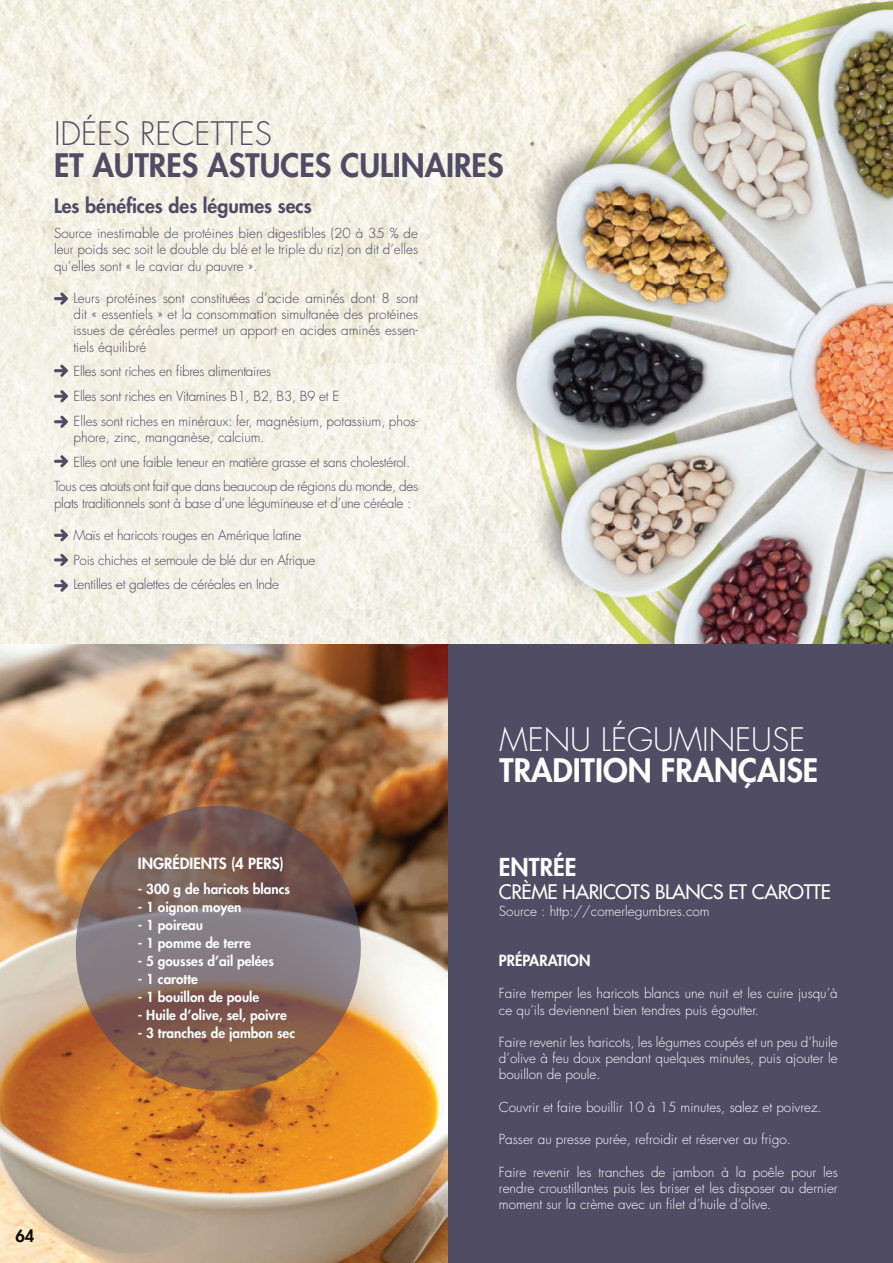
<style>
.page{position:relative;width:893px;height:1263px;background:#fff}
.page>*{position:absolute;margin:0;border:0;box-sizing:border-box;transform-origin:0 0}
.t1{font:800 31.5px "Futura Std";color:#504c64}
.t2{font:800 31.5px "Futura Std";color:#fff}
.t3{font:300 31.5px "Futura Std";color:#fff}
.t4{font:300 31.5px "Futura Std";color:#504c64}
.t5{font:800 24px "Futura Std";color:#fff}
.t6{font:500 19.5px "Futura Std";letter-spacing:-.02em;color:#fff}
.t7{font:800 19.5px "Futura Std";color:#4f4b64}
.t8{font:800 16.5px "Futura Std";color:#110a0c}
.t9{font:800 15px "Futura Std";color:#fff}
.t10{font:300 13.5px/16.2px "Futura Std";letter-spacing:-.02em;color:#46445a;text-align:justify}
.t11{font:300 13.5px/16.2px "Futura Std";color:#fff;text-align:justify}
.t12{font:800 13.5px "Futura Std";color:#fff}
.t13{font:300 13.5px "Futura Std";color:#46445a}
</style>
<div class="page">
<img style="left:0;top:0;width:893px;height:644px">
<svg style="left:54px;top:292px;width:14px;height:13px"></svg>
<svg style="left:54px;top:364px;width:14px;height:13px"></svg>
<svg style="left:54px;top:390px;width:14px;height:12px"></svg>
<svg style="left:54px;top:415px;width:14px;height:13px"></svg>
<svg style="left:54px;top:455px;width:14px;height:12px"></svg>
<svg style="left:54px;top:529px;width:14px;height:12px"></svg>
<svg style="left:54px;top:554px;width:14px;height:12px"></svg>
<svg style="left:54px;top:579px;width:14px;height:13px"></svg>
<div style="left:0;top:644px;width:893px;height:619px;background:#504c64"></div>
<img style="left:0;top:644px;width:447px;height:619px">
<svg style="left:77px;top:806px;width:283px;height:284px;background:#7e6661"></svg>
<hr style="left:892px;top:641px;width:1px;height:622px;background:#504c64">
<h1 class="t4" style="left:54px;top:114px;width:220px">IDÉES RECETTES</h1>
<h1 class="t1" style="left:54px;top:145px;width:451px">ET AUTRES ASTUCES CULINAIRES</h1>
<h3 class="t7" style="left:54px;top:194px;width:259px">Les bénéfices des légumes secs</h3>
<p class="t10" style="left:54px;top:226px;width:366px">Source inestimable de protéines bien digestibles (20 à 35 % de leur poids sec soit le double du blé et le triple du riz) on dit d’elles qu’elles sont « le caviar du pauvre ».</p>
<p class="t10" style="left:73px;top:290px;width:346px">Leurs protéines sont constituées d’acide aminés dont 8 sont dit « essentiels » et la consommation simultanée des protéines issues de céréales permet un apport en acides aminés essen&shy;tiels équilibré</p>
<p class="t10" style="left:73px;top:359px;width:346px;line-height:24.8px;text-align:left">Elles sont riches en fibres alimentaires<br>Elles sont riches en Vitamines B1, B2, B3, B9 et E<br>Elles sont riches en minéraux: fer, magnésium, potassium, phos-</p>
<p class="t13" style="left:73px;top:429px;width:193px">phore, zinc, manganèse, calcium.</p>
<p class="t10" style="left:73px;top:454px;width:338px">Elles ont une faible teneur en matière grasse et sans cholestérol.</p>
<p class="t10" style="left:54px;top:479px;width:366px">Tous ces atouts ont fait que dans beaucoup de régions du monde, des</p>
<p class="t10" style="left:54px;top:495px;width:359px">plats traditionnels sont à base d’une légumineuse et d’une céréale :</p>
<p class="t10" style="left:73px;top:523px;width:243px;line-height:24.8px;text-align:left">Maïs et haricots rouges en Amérique latine<br>Pois chiches et semoule de blé dur en Afrique<br>Lentilles et galettes de céréales en Inde</p>
<p class="t8" style="left:15px;top:1225px;width:21px">64</p>
<p class="t9" style="left:138px;top:854px;width:147px">INGRÉDIENTS (4 PERS)</p>
<p class="t12" style="left:138px;top:881px;width:153px">- 300 g de haricots blancs</p>
<p class="t12" style="left:138px;top:899px;width:105px">- 1 oignon moyen</p>
<p class="t12" style="left:138px;top:917px;width:67px">- 1 poireau</p>
<p class="t12" style="left:138px;top:935px;width:114px">- 1 pomme de terre</p>
<p class="t12" style="left:138px;top:953px;width:138px">- 5 gousses d’ail pelées</p>
<p class="t12" style="left:138px;top:970px;width:61px">- 1 carotte</p>
<p class="t12" style="left:138px;top:988px;width:123px">- 1 bouillon de poule</p>
<p class="t12" style="left:138px;top:1006px;width:150px">- Huile d’olive, sel, poivre</p>
<p class="t12" style="left:138px;top:1024px;width:159px">- 3 tranches de jambon sec</p>
<h1 class="t3" style="left:499px;top:720px;width:307px">MENU LÉGUMINEUSE</h1>
<h1 class="t2" style="left:499px;top:750px;width:320px">TRADITION FRANÇAISE</h1>
<h2 class="t5" style="left:499px;top:851px;width:79px">ENTRÉE</h2>
<h3 class="t6" style="left:499px;top:880px;width:333px">CRÈME HARICOTS BLANCS ET CAROTTE</h3>
<p class="t11" style="left:499px;top:903px;width:212px">Source : http://comerlegumbres.com</p>
<p class="t9" style="left:499px;top:951px;width:93px">PRÉPARATION</p>
<p class="t11" style="left:499px;top:986px;width:340px">Faire tremper les haricots blancs une nuit et les cuire jusqu’à ce qu’ils deviennent bien tendres puis égoutter.</p>
<p class="t11" style="left:499px;top:1034px;width:340px">Faire revenir les haricots, les légumes coupés et un peu d’huile d’olive à feu doux pendant quelques minutes, puis ajouter le bouillon de poule.</p>
<p class="t11" style="left:499px;top:1099px;width:324px">Couvrir et faire bouillir 10 à 15 minutes, salez et poivrez.</p>
<p class="t11" style="left:499px;top:1131px;width:293px">Passer au presse purée, refroidir et réserver au frigo.</p>
<p class="t11" style="left:499px;top:1164px;width:340px">Faire revenir les tranches de jambon à la poêle pour les rendre croustillantes puis les briser et les disposer au dernier moment sur la crème avec un filet d’huile d’olive.</p>
</div>
